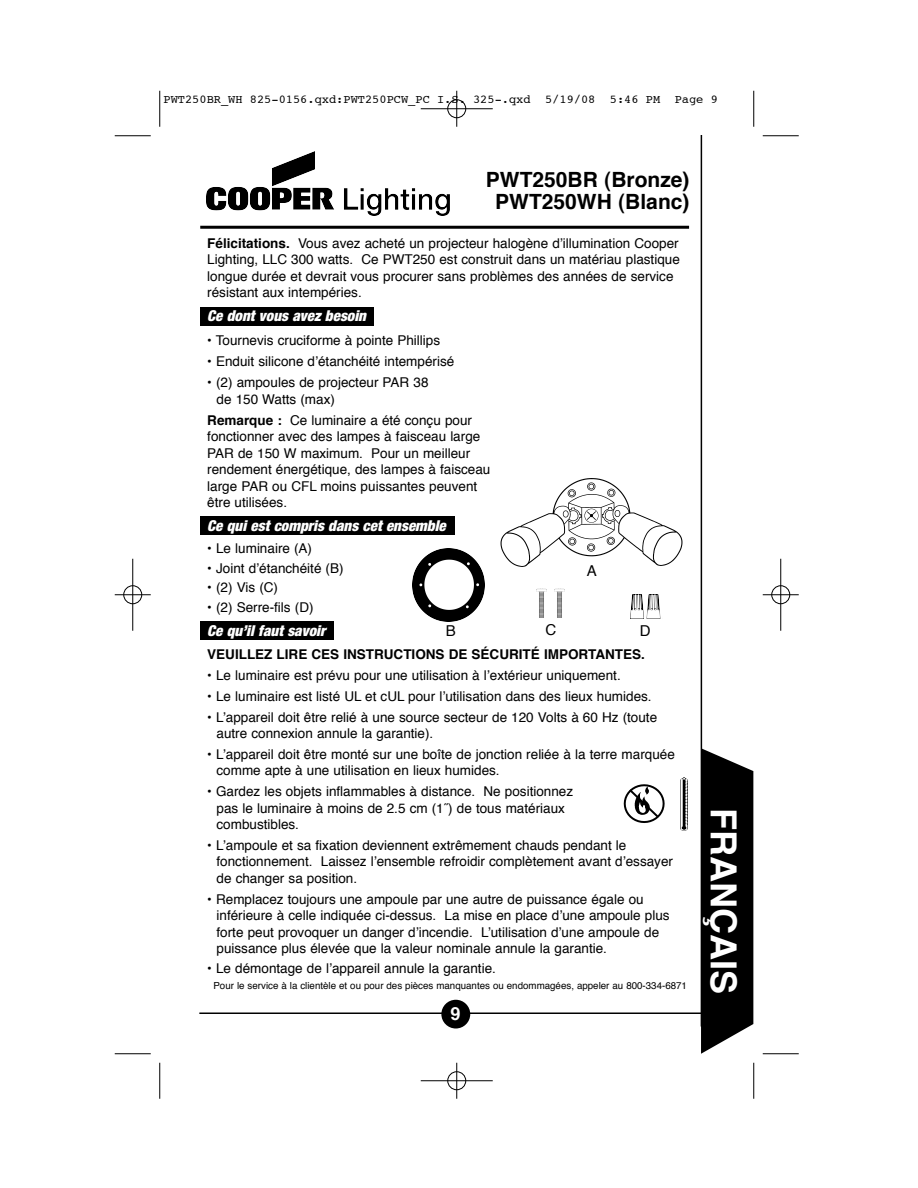
<style>
.page{position:relative;width:918px;height:1188px;background:#fff}
.page>*{position:absolute;margin:0;border:0;box-sizing:border-box;transform-origin:0 0}
.t1{font:700 36px "Helvetica";color:#fff}
.t2{font:700 21px/22.5px "Helvetica";color:#000;text-align:center}
.t3{font:700 18px "Helvetica";color:#fff}
.t4{font:italic 900 condensed 15px "Helvetica Neue LT Std";color:#fff}
.t5{font:15px "Helvetica";color:#000}
.t6{font:13.5px/16.5px "Helvetica";color:#000}
.t7{font:700 13.5px "Helvetica";color:#000}
.t8{font:12px "Courier";color:#000}
.t9{font:9.75px "Helvetica";color:#000}
.s1{font-weight:700}
</style>
<div class="page">
<div style="left:201px;top:621px;width:133px;height:19px;background:#000"></div>
<div style="left:201px;top:516px;width:254px;height:19px;background:#000"></div>
<div style="left:201px;top:307px;width:173px;height:19px;background:#000"></div>
<hr style="left:701px;top:136px;width:1px;height:891px;background:#000">
<hr style="left:199px;top:1013px;width:503px;height:1px;background:#000">
<svg style="left:441px;top:1000px;width:29px;height:29px"></svg>
<svg style="left:701px;top:748px;width:52px;height:306px;background:#161616"></svg>
<svg style="left:623px;top:784px;width:42px;height:39px"></svg>
<svg style="left:680px;top:779px;width:8px;height:51px"></svg>
<img style="left:681px;top:778px;width:6px;height:53px">
<hr style="left:200px;top:226px;width:489px;height:3px;background:#000">
<img style="left:206px;top:152px;width:244px;height:63px">
<img style="left:500px;top:478px;width:183px;height:89px">
<img style="left:630px;top:595px;width:31px;height:23px">
<img style="left:536px;top:589px;width:10px;height:28px">
<img style="left:554px;top:589px;width:10px;height:28px">
<img style="left:413px;top:549px;width:72px;height:72px">
<hr style="left:159px;top:91px;width:1px;height:36px;background:#000">
<hr style="left:115px;top:135px;width:36px;height:1px;background:#000">
<hr style="left:753px;top:91px;width:1px;height:36px;background:#000">
<hr style="left:763px;top:135px;width:36px;height:1px;background:#000">
<hr style="left:159px;top:1063px;width:1px;height:36px;background:#000">
<hr style="left:115px;top:1053px;width:36px;height:1px;background:#000">
<hr style="left:753px;top:1063px;width:1px;height:36px;background:#000">
<hr style="left:763px;top:1053px;width:36px;height:1px;background:#000">
<svg style="left:447px;top:99px;width:19px;height:19px"></svg>
<hr style="left:421px;top:108px;width:72px;height:1px;background:#000">
<hr style="left:456px;top:91px;width:1px;height:36px;background:#000">
<svg style="left:447px;top:1071px;width:19px;height:19px"></svg>
<hr style="left:421px;top:1080px;width:72px;height:1px;background:#000">
<hr style="left:456px;top:1063px;width:1px;height:36px;background:#000">
<svg style="left:123px;top:585px;width:19px;height:19px"></svg>
<hr style="left:115px;top:594px;width:36px;height:1px;background:#000">
<hr style="left:132px;top:559px;width:1px;height:72px;background:#000">
<svg style="left:771px;top:585px;width:19px;height:19px"></svg>
<hr style="left:763px;top:594px;width:36px;height:1px;background:#000">
<hr style="left:780px;top:559px;width:1px;height:72px;background:#000">
<p class="t8" style="left:164px;top:94px;width:556px">PWT250BR_WH 825-0156.qxd:PWT250PCW_PC I.S. 325-.qxd 5/19/08 5:46 PM Page 9</p>
<h2 class="t2" style="left:486px;top:170px;width:205px">PWT250BR (Bronze)<br>PWT250WH (Blanc)</h2>
<p class="t6" style="left:207px;top:236px;width:474px"><span class="s1">Félicitations.</span> Vous avez acheté un projecteur halogène d’illumination Cooper Lighting, LLC 300 watts. Ce PWT250 est construit dans un matériau plastique longue durée et devrait vous procurer sans problèmes des années de service résistant aux intempéries.</p>
<p class="t4" style="left:207px;top:311px;width:160px">Ce dont vous avez besoin</p>
<p class="t6" style="left:207px;top:333px;width:234px">• Tournevis cruciforme à pointe Phillips</p>
<p class="t6" style="left:207px;top:354px;width:249px">• Enduit silicone d’étanchéité intempérisé</p>
<p class="t6" style="left:217px;top:375px;width:213px;text-indent:-9px">• (2) ampoules de projecteur PAR 38 de 150 Watts (max)</p>
<p class="t6" style="left:207px;top:413px;width:285px"><span class="s1">Remarque :</span> Ce luminaire a été conçu pour fonctionner avec des lampes à faisceau large PAR de 150 W maximum. Pour un meilleur rendement énergétique, des lampes à faisceau large PAR ou CFL moins puissantes peuvent être utilisées.</p>
<p class="t4" style="left:207px;top:520px;width:240px">Ce qui est compris dans cet ensemble</p>
<p class="t6" style="left:207px;top:541px;width:106px">• Le luminaire (A)</p>
<p class="t6" style="left:207px;top:561px;width:138px">• Joint d’étanchéité (B)</p>
<p class="t6" style="left:207px;top:580px;width:72px">• (2) Vis (C)</p>
<p class="t6" style="left:207px;top:600px;width:108px">• (2) Serre-fils (D)</p>
<p class="t4" style="left:207px;top:625px;width:120px">Ce qu’il faut savoir</p>
<p class="t7" style="left:207px;top:649px;width:439px">VEUILLEZ LIRE CES INSTRUCTIONS DE SÉCURITÉ IMPORTANTES.</p>
<p class="t6" style="left:207px;top:668px;width:415px">• Le luminaire est prévu pour une utilisation à l’extérieur uniquement.</p>
<p class="t6" style="left:207px;top:689px;width:446px">• Le luminaire est listé UL et cUL pour l’utilisation dans des lieux humides.</p>
<p class="t6" style="left:217px;top:710px;width:442px;text-indent:-9px">• L’appareil doit être relié à une source secteur de 120 Volts à 60 Hz (toute autre connexion annule la garantie).</p>
<p class="t6" style="left:217px;top:747px;width:460px;text-indent:-9px">• L’appareil doit être monté sur une boîte de jonction reliée à la terre marquée comme apte à une utilisation en lieux humides.</p>
<p class="t6" style="left:217px;top:784px;width:358px;text-indent:-9px">• Gardez les objets inflammables à distance. Ne positionnez pas le luminaire à moins de 2.5 cm (1˝) de tous matériaux combustibles.</p>
<p class="t6" style="left:217px;top:838px;width:458px;text-indent:-9px">• L’ampoule et sa fixation deviennent extrêmement chauds pendant le fonctionnement. Laissez l’ensemble refroidir complètement avant d’essayer de changer sa position.</p>
<p class="t6" style="left:217px;top:892px;width:455px;text-indent:-9px">• Remplacez toujours une ampoule par une autre de puissance égale ou inférieure à celle indiquée ci-dessus. La mise en place d’une ampoule plus forte peut provoquer un danger d’incendie. L’utilisation d’une ampoule de puissance plus élevée que la valeur nominale annule la garantie.</p>
<p class="t6" style="left:207px;top:961px;width:290px">• Le démontage de l’appareil annule la garantie.</p>
<p class="t5" style="left:587px;top:564px;width:12px">A</p>
<p class="t5" style="left:446px;top:625px;width:12px">B</p>
<p class="t5" style="left:545px;top:623px;width:12px">C</p>
<p class="t5" style="left:640px;top:624px;width:12px">D</p>
<p class="t9" style="left:213px;top:982px;width:475px">Pour le service à la clientèle et ou pour des pièces manquantes ou endommagées, appeler au 800-334-6871</p>
<h3 class="t3" style="left:451px;top:1006px;width:12px">9</h3>
<h1 class="t1" style="left:738px;top:808px;width:187px;rotate:90deg">FRANÇAIS</h1>
</div>
